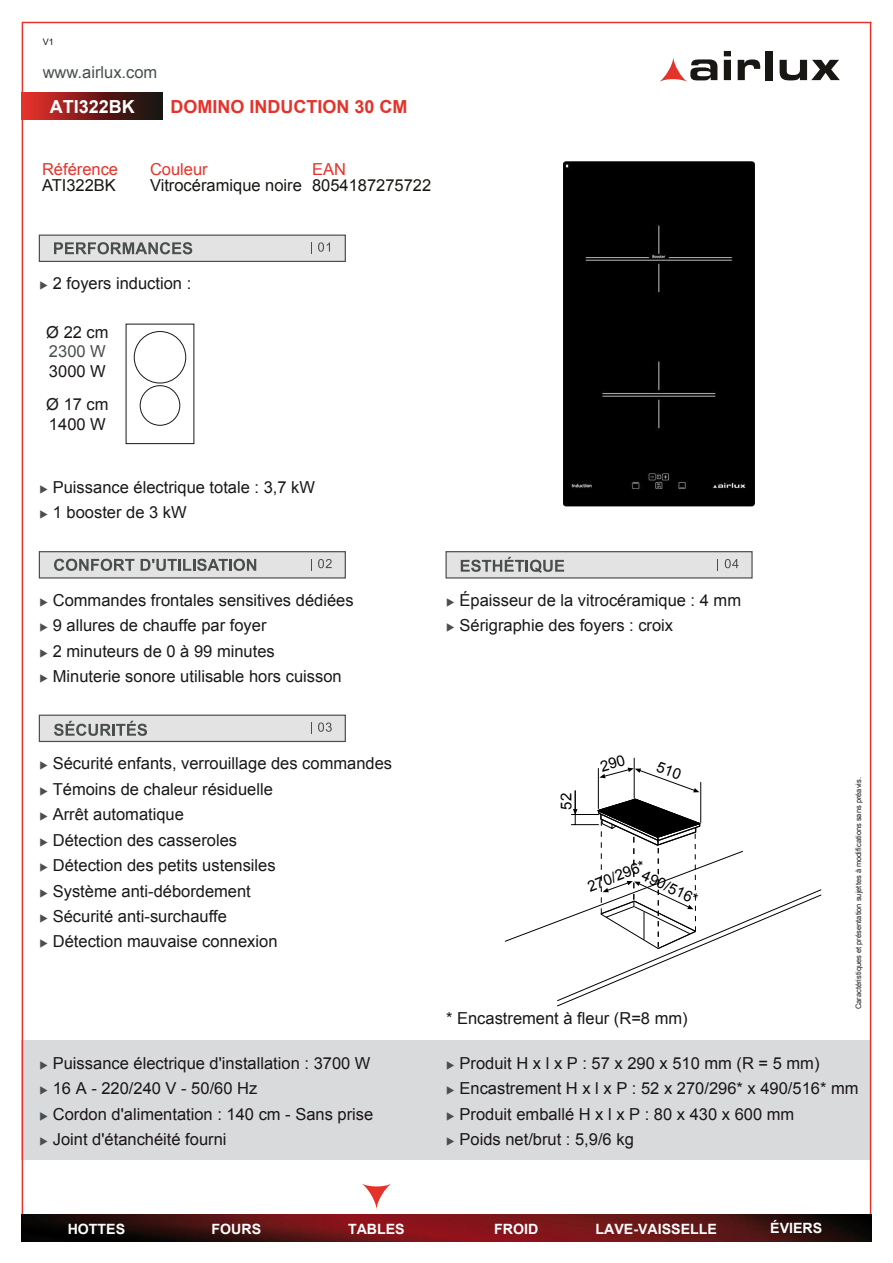
<style>
.page{position:relative;width:893px;height:1263px;background:#fff}
.page>*{position:absolute;margin:0;border:0;box-sizing:border-box;transform-origin:0 0}
.t1{font:700 18px "Arial";color:#e4332b}
.t2{font:700 18px "Arial";color:#fff}
.t3{font:16.5px "Arial";color:#1a171a}
.t4{font:16.5px "Arial";color:#191619}
.t5{font:16.5px "Arial";color:#181613}
.t6{font:16.5px/32.8px "Arial";color:#1b171b}
.t7{font:16.5px "Arial";color:#484f4e}
.t8{font:16.5px "Arial";color:#e4332b}
.t9{font:15px "Arial";color:#000}
.t10{font:700 14.1px "Arial";color:#fff}
.t11{font:9px "Arial";color:#1a171b}
.t12{font:7.5px "Arial";color:#191619}
.s1{color:#484f4e}
</style>
<div class="page">
<svg style="left:505px;top:851px;width:316px;height:155px"></svg>
<div style="left:22px;top:1041px;width:849px;height:119px;background:#d9dadb"></div>
<div style="left:445px;top:551px;width:308px;height:27px;background:#e4e3e3;border:1px solid #484f4e"></div>
<svg style="left:717px;top:559px;width:1px;height:12px"></svg>
<svg style="left:725px;top:559px;width:13px;height:9px"></svg>
<svg style="left:461px;top:557px;width:103px;height:16px"></svg>
<div style="left:39px;top:715px;width:307px;height:27px;background:#e4e3e3;border:1px solid #484f4e"></div>
<svg style="left:311px;top:722px;width:1px;height:12px"></svg>
<svg style="left:318px;top:722px;width:14px;height:10px"></svg>
<svg style="left:54px;top:721px;width:93px;height:15px"></svg>
<div style="left:39px;top:551px;width:307px;height:27px;background:#e4e3e3;border:1px solid #484f4e"></div>
<svg style="left:311px;top:559px;width:1px;height:12px"></svg>
<svg style="left:318px;top:559px;width:14px;height:9px"></svg>
<svg style="left:54px;top:559px;width:80px;height:12px"></svg>
<svg style="left:141px;top:559px;width:115px;height:12px"></svg>
<div style="left:563px;top:161px;width:191px;height:345px;background:#000"></div>
<div style="left:39px;top:235px;width:307px;height:27px;background:#e4e3e3;border:1px solid #484f4e"></div>
<svg style="left:311px;top:242px;width:1px;height:12px"></svg>
<svg style="left:318px;top:242px;width:12px;height:10px"></svg>
<svg style="left:54px;top:242px;width:138px;height:12px"></svg>
<div style="left:134px;top:331px;width:52px;height:52px;border:1px solid #1a171b;border-radius:50%"></div>
<div style="left:140px;top:385px;width:40px;height:41px;border:1px solid #1a171b;border-radius:50%"></div>
<div style="left:22px;top:93px;width:141px;height:27px;background:linear-gradient(to right,#e92c29,#070f0c)"></div>
<hr style="left:22px;top:22px;width:849px;height:1px;background:#e4332b">
<hr style="left:22px;top:23px;width:1px;height:1193px;background:#e4332b">
<hr style="left:870px;top:22px;width:1px;height:1195px;background:#e4332b">
<svg style="left:780px;top:60px;width:60px;height:21px"></svg>
<svg style="left:738px;top:59px;width:22px;height:21px"></svg>
<div style="left:766px;top:51px;width:7px;height:29px;background:#191714"></div>
<svg style="left:724px;top:51px;width:7px;height:29px"></svg>
<svg style="left:659px;top:57px;width:58px;height:25px"></svg>
<img style="left:22px;top:1214px;width:849px;height:27px">
<svg style="left:362px;top:1184px;width:29px;height:25px"></svg>
<svg style="left:571px;top:757px;width:132px;height:192px"></svg>
<p class="t11" style="left:43px;top:36px;width:13px">V1</p>
<p class="t7" style="left:43px;top:61px;width:116px">www.airlux.com</p>
<p class="t2" style="left:50px;top:95px;width:87px">ATI322BK</p>
<p class="t1" style="left:171px;top:95px;width:239px">DOMINO INDUCTION 30 CM</p>
<p class="t8" style="left:42px;top:159px;width:78px">Référence</p>
<p class="t8" style="left:150px;top:159px;width:59px">Couleur</p>
<p class="t8" style="left:312px;top:159px;width:35px">EAN</p>
<p class="t5" style="left:42px;top:175px;width:75px">ATI322BK</p>
<p class="t5" style="left:150px;top:175px;width:283px">Vitrocéramique noire 8054187275722</p>
<p class="t3" style="left:39px;top:272px;width:153px"><span class="s1">◆</span> 2 foyers induction :</p>
<p class="t6" style="left:46px;top:316px;width:64px">Ø 22 cm</p>
<p class="t7" style="left:49px;top:341px;width:58px">2300 W</p>
<p class="t6" style="left:46px;top:355px;width:64px">3000 W<br>Ø 17 cm</p>
<p class="t6" style="left:49px;top:408px;width:58px">1400 W</p>
<p class="t3" style="left:39px;top:476px;width:277px"><span class="s1">◆</span> Puissance électrique totale : 3,7 kW</p>
<p class="t3" style="left:39px;top:502px;width:149px"><span class="s1">◆</span> 1 booster de 3 kW</p>
<p class="t3" style="left:39px;top:589px;width:316px"><span class="s1">◆</span> Commandes frontales sensitives dédiées</p>
<p class="t3" style="left:39px;top:615px;width:229px"><span class="s1">◆</span> 9 allures de chauffe par foyer</p>
<p class="t3" style="left:39px;top:640px;width:237px"><span class="s1">◆</span> 2 minuteurs de 0 à 99 minutes</p>
<p class="t3" style="left:39px;top:666px;width:304px"><span class="s1">◆</span> Minuterie sonore utilisable hors cuisson</p>
<p class="t3" style="left:39px;top:752px;width:354px"><span class="s1">◆</span> Sécurité enfants, verrouillage des commandes</p>
<p class="t3" style="left:39px;top:778px;width:235px"><span class="s1">◆</span> Témoins de chaleur résiduelle</p>
<p class="t3" style="left:39px;top:803px;width:146px"><span class="s1">◆</span> Arrêt automatique</p>
<p class="t3" style="left:39px;top:829px;width:199px"><span class="s1">◆</span> Détection des casseroles</p>
<p class="t3" style="left:39px;top:880px;width:213px"><span class="s1">◆</span> Système anti-débordement</p>
<p class="t3" style="left:39px;top:905px;width:189px"><span class="s1">◆</span> Sécurité anti-surchauffe</p>
<p class="t3" style="left:39px;top:854px;width:238px"><span class="s1">◆</span> Détection des petits ustensiles</p>
<p class="t3" style="left:39px;top:931px;width:240px"><span class="s1">◆</span> Détection mauvaise connexion</p>
<p class="t4" style="left:39px;top:1052px;width:333px"><span class="s1">◆</span> Puissance électrique d'installation : 3700 W</p>
<p class="t4" style="left:39px;top:1078px;width:219px"><span class="s1">◆</span> 16 A - 220/240 V - 50/60 Hz</p>
<p class="t3" style="left:446px;top:589px;width:296px"><span class="s1">◆</span> Épaisseur de la vitrocéramique : 4 mm</p>
<p class="t3" style="left:446px;top:614px;width:229px"><span class="s1">◆</span> Sérigraphie des foyers : croix</p>
<p class="t9" style="left:556px;top:810px;width:18px;rotate:-90deg">52</p>
<p class="t9" style="left:585px;top:877px;width:62px;rotate:-21deg">270/296*</p>
<p class="t9" style="left:647px;top:866px;width:62px;rotate:25deg">490/516*</p>
<p class="t4" style="left:446px;top:1007px;width:243px">* Encastrement à fleur (R=8 mm)</p>
<p class="t4" style="left:446px;top:1052px;width:375px"><span class="s1">◆</span> Produit H x l x P : 57 x 290 x 510 mm (R = 5 mm)</p>
<p class="t12" style="left:854px;top:1009px;width:234px;rotate:-90deg">Caractéristiques et présentation sujettes à modifications sans préavis.</p>
<p class="t4" style="left:446px;top:1078px;width:414px"><span class="s1">◆</span> Encastrement H x l x P : 52 x 270/296* x 490/516* mm</p>
<p class="t4" style="left:53px;top:1103px;width:322px">Cordon d'alimentation : 140 cm - Sans prise</p>
<p class="t4" style="left:446px;top:1103px;width:350px"><span class="s1">◆</span> Produit emballé H x l x P : 80 x 430 x 600 mm</p>
<p class="t4" style="left:39px;top:1129px;width:189px"><span class="s1">◆</span> Joint d'étanchéité fourni</p>
<p class="t4" style="left:446px;top:1129px;width:189px"><span class="s1">◆</span> Poids net/brut : 5,9/6 kg</p>
<p class="t10" style="left:68px;top:1219px;width:59px">HOTTES</p>
<p class="t10" style="left:212px;top:1219px;width:51px">FOURS</p>
<p class="t10" style="left:348px;top:1219px;width:58px">TABLES</p>
<p class="t10" style="left:494px;top:1219px;width:46px">FROID</p>
<p class="t10" style="left:596px;top:1219px;width:123px">LAVE-VAISSELLE</p>
<p class="t10" style="left:770px;top:1219px;width:53px">ÉVIERS</p>
</div>
